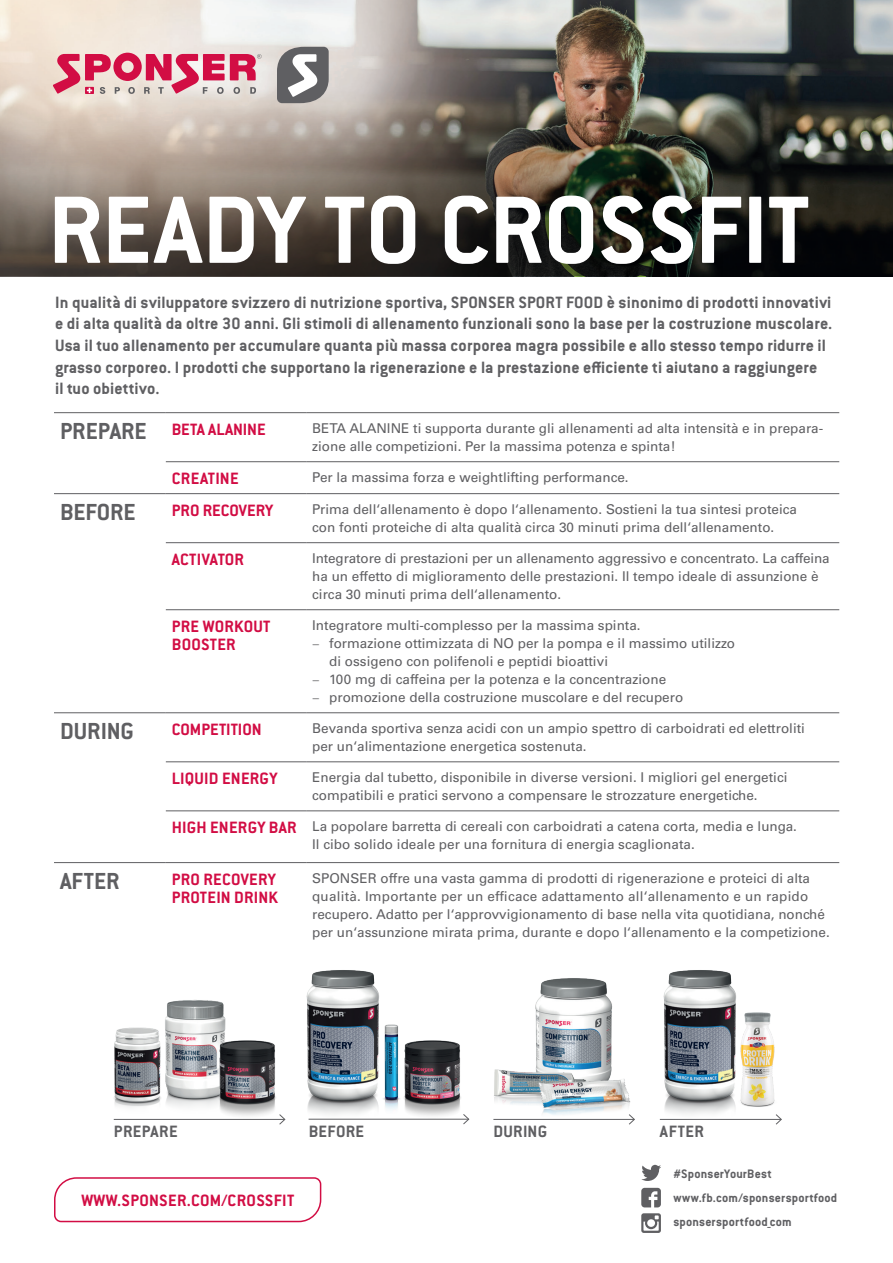
<style>
.page{position:relative;width:893px;height:1263px;background:#fff}
.page>*{position:absolute;margin:0;border:0;box-sizing:border-box;transform-origin:0 0}
.t1{font:700 105px "Conduit ITC";letter-spacing:-.005em;color:#fff}
.t2{font:700 25.5px "Conduit ITC";color:#5f5f62}
.t3{font:700 18px/21.6px "Conduit ITC";letter-spacing:.01em;color:#5f5f62}
.t4{font:700 18px/18px "Conduit ITC";letter-spacing:.015em;color:#d20d44}
.t5{font:13.5px/18px "Univers LT Std";color:#5f5f62}
.t6{font:700 13.5px/24.3px "Conduit ITC";letter-spacing:.01em;color:#5f5f62}
.s1{font-size:25.5px;color:#5f5f62}
.s2{font-family:"Conduit ITC"}
.s3{font-family:"Conduit ITC";font-weight:700;font-size:18px;color:#d20d44}
</style>
<div class="page">
<svg style="left:54px;top:1177px;width:268px;height:46px"></svg>
<img style="left:0;top:0;width:893px;height:276px">
<img style="left:0;top:77px;width:731px;height:199px">
<svg style="left:277px;top:47px;width:52px;height:56px"></svg>
<svg style="left:53px;top:53px;width:209px;height:41px;background:#de8397"></svg>
<hr style="left:54px;top:412px;width:112px;height:1px;background:#5f5f62">
<hr style="left:166px;top:412px;width:140px;height:1px;background:#5f5f62">
<hr style="left:306px;top:412px;width:533px;height:1px;background:#5f5f62">
<hr style="left:166px;top:461px;width:140px;height:1px;background:#5f5f62">
<hr style="left:306px;top:461px;width:533px;height:1px;background:#5f5f62">
<hr style="left:166px;top:542px;width:140px;height:1px;background:#5f5f62">
<hr style="left:306px;top:542px;width:533px;height:1px;background:#5f5f62">
<hr style="left:166px;top:609px;width:140px;height:1px;background:#5f5f62">
<hr style="left:306px;top:609px;width:533px;height:1px;background:#5f5f62">
<hr style="left:166px;top:761px;width:140px;height:1px;background:#5f5f62">
<hr style="left:306px;top:761px;width:533px;height:1px;background:#5f5f62">
<hr style="left:166px;top:810px;width:140px;height:1px;background:#5f5f62">
<hr style="left:306px;top:810px;width:533px;height:1px;background:#5f5f62">
<hr style="left:166px;top:862px;width:140px;height:1px;background:#5f5f62">
<hr style="left:306px;top:862px;width:533px;height:1px;background:#5f5f62">
<hr style="left:54px;top:493px;width:112px;height:1px;background:#5f5f62">
<hr style="left:166px;top:493px;width:140px;height:1px;background:#5f5f62">
<hr style="left:306px;top:493px;width:533px;height:1px;background:#5f5f62">
<hr style="left:54px;top:712px;width:112px;height:1px;background:#5f5f62">
<hr style="left:166px;top:712px;width:140px;height:1px;background:#5f5f62">
<hr style="left:306px;top:712px;width:533px;height:1px;background:#5f5f62">
<hr style="left:54px;top:862px;width:112px;height:1px;background:#5f5f62">
<svg style="left:641px;top:1165px;width:20px;height:16px"></svg>
<svg style="left:641px;top:1188px;width:20px;height:19px"></svg>
<svg style="left:641px;top:1213px;width:20px;height:20px"></svg>
<hr style="left:114px;top:1119px;width:171px;height:1px;background:#5f5f62">
<svg style="left:279px;top:1114px;width:6px;height:11px"></svg>
<hr style="left:660px;top:1119px;width:121px;height:1px;background:#5f5f62">
<svg style="left:775px;top:1114px;width:7px;height:11px"></svg>
<img style="left:285px;top:970px;width:118px;height:150px">
<hr style="left:493px;top:1119px;width:141px;height:1px;background:#5f5f62">
<img style="left:535px;top:978px;width:78px;height:79px">
<img style="left:494px;top:1038px;width:107px;height:67px">
<hr style="left:309px;top:1119px;width:160px;height:1px;background:#5f5f62">
<svg style="left:462px;top:1115px;width:8px;height:10px"></svg>
<img style="left:358px;top:1010px;width:45px;height:104px">
<img style="left:114px;top:1027px;width:55px;height:92px">
<img style="left:154px;top:1000px;width:72px;height:114px">
<img style="left:218px;top:1020px;width:62px;height:99px">
<img style="left:403px;top:1040px;width:62px;height:79px">
<img style="left:527px;top:1057px;width:108px;height:68px">
<img style="left:659px;top:970px;width:107px;height:150px">
<img style="left:735px;top:1008px;width:40px;height:102px">
<h1 class="t1" style="left:48px;top:167px;width:763px">READY TO CROSSFIT</h1>
<p class="t3" style="left:55px;top:291px;width:779px">In qualità di sviluppatore svizzero di nutrizione sportiva, SPONSER SPORT FOOD è sinonimo di prodotti innovativi e di alta qualità da oltre 30 anni. Gli stimoli di allenamento funzionali sono la base per la costruzione muscolare.<br>Usa il tuo allenamento per accumulare quanta più massa corporea magra possibile e allo stesso tempo ridurre il grasso corporeo. I prodotti che supportano la rigenerazione e la prestazione efficiente ti aiutano a raggiungere<br>il tuo obiettivo.</p>
<h3 class="t4" style="left:60px;top:419px;width:207px"><span class="s1">PREPARE</span> BETA ALANINE</h3>
<p class="t5" style="left:312px;top:419px;width:513px">BETA ALANINE ti supporta durante gli allenamenti ad alta intensità e in prepara&shy;zione alle competizioni. Per la massima potenza e spinta!</p>
<h3 class="t4" style="left:172px;top:468px;width:68px">CREATINE</h3>
<p class="t5" style="left:312px;top:468px;width:318px">Per la massima forza e weightlifting performance.</p>
<h2 class="t2" style="left:60px;top:497px;width:77px">BEFORE</h2>
<h3 class="t4" style="left:172px;top:500px;width:103px">PRO RECOVERY</h3>
<p class="t5" style="left:312px;top:500px;width:486px">Prima dell‘allenamento è dopo l‘allenamento. Sostieni la tua sintesi proteica con fonti proteiche di alta qualità circa 30 minuti prima dell‘allenamento.</p>
<h3 class="t4" style="left:172px;top:549px;width:73px">ACTIVATOR</h3>
<p class="t5" style="left:312px;top:549px;width:519px">Integratore di prestazioni per un allenamento aggressivo e concentrato. La caffeina ha un effetto di miglioramento delle prestazioni. Il tempo ideale di assunzione è circa 30 minuti prima dell‘allenamento.</p>
<h3 class="t4" style="left:172px;top:616px;width:100px">PRE WORKOUT<br>BOOSTER</h3>
<p class="t5" style="left:312px;top:616px;width:330px">Integratore multi-complesso per la massima spinta.</p>
<p class="t5" style="left:329px;top:634px;width:407px;text-indent:-17px"><span class="s2">–</span> formazione ottimizzata di NO per la pompa e il massimo utilizzo di ossigeno con polifenoli e peptidi bioattivi</p>
<p class="t5" style="left:312px;top:670px;width:356px"><span class="s2">–</span> 100 mg di caffeina per la potenza e la concentrazione</p>
<p class="t5" style="left:312px;top:688px;width:373px"><span class="s2">–</span> promozione della costruzione muscolare e del recupero</p>
<h2 class="t2" style="left:60px;top:716px;width:76px">DURING</h2>
<h3 class="t4" style="left:172px;top:720px;width:91px">COMPETITION</h3>
<p class="t5" style="left:312px;top:719px;width:494px">Bevanda sportiva senza acidi con un ampio spettro di carboidrati ed elettroliti per un‘alimentazione energetica sostenuta.</p>
<h3 class="t4" style="left:172px;top:769px;width:107px">LIQUID ENERGY</h3>
<p class="t5" style="left:312px;top:768px;width:477px">Energia dal tubetto, disponibile in diverse versioni. I migliori gel energetici compatibili e pratici servono a compensare le strozzature energetiche.</p>
<p class="t5" style="left:312px;top:817px;width:486px;text-indent:-140px"><span class="s3">HIGH ENERGY BAR</span> La popolare barretta di cereali con carboidrati a catena corta, media e lunga.<br>Il cibo solido ideale per una fornitura di energia scaglionata.</p>
<h2 class="t2" style="left:60px;top:866px;width:61px">AFTER</h2>
<h3 class="t4" style="left:172px;top:869px;width:107px">PRO RECOVERY<br>PROTEIN DRINK</h3>
<p class="t5" style="left:312px;top:869px;width:519px">SPONSER offre una vasta gamma di prodotti di rigenerazione e proteici di alta qualità. Importante per un efficace adattamento all‘allenamento e un rapido recupero. Adatto per l‘approvvigionamento di base nella vita quotidiana, nonché per un‘assunzione mirata prima, durante e dopo l‘allenamento e la competizione.</p>
<h3 class="t3" style="left:114px;top:1120px;width:65px">PREPARE</h3>
<h3 class="t3" style="left:309px;top:1119px;width:57px">BEFORE</h3>
<h3 class="t3" style="left:494px;top:1120px;width:55px">DURING</h3>
<h3 class="t3" style="left:660px;top:1120px;width:45px">AFTER</h3>
<h3 class="t4" style="left:81px;top:1191px;width:214px">WWW.SPONSER.COM/CROSSFIT</h3>
<p class="t6" style="left:673px;top:1161px;width:165px">#SponserYourBest www.fb.com/sponsersportfood sponsersportfood_com</p>
</div>
